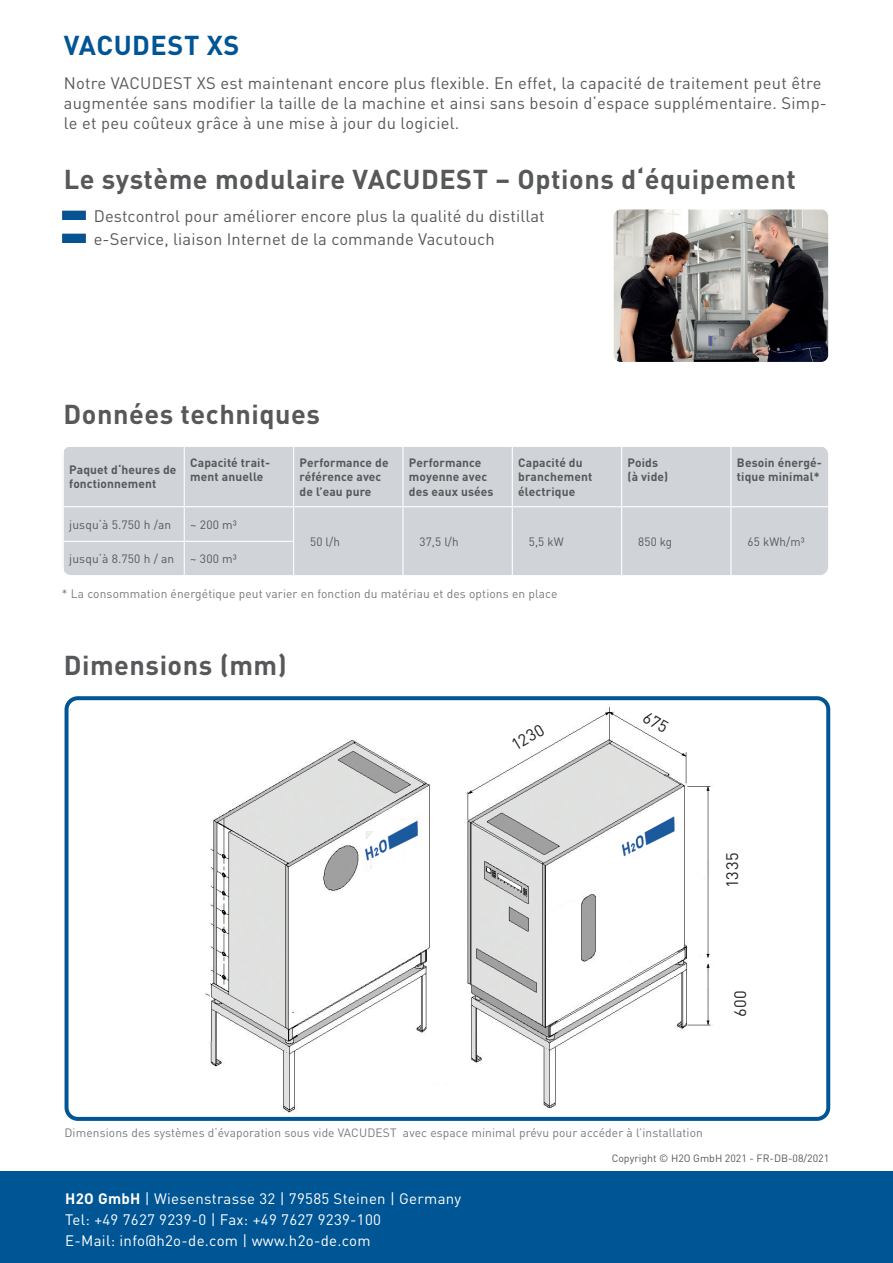
<style>
.page{position:relative;width:893px;height:1263px;background:#fff}
.page>*{position:absolute;margin:0;border:0;box-sizing:border-box;transform-origin:0 0}
.t1{font:700 27px "DINOT";letter-spacing:.02em;color:#57585a}
.t2{font:700 27px "DINOT";letter-spacing:.02em;color:#005595}
.t3{font:16.5px/19.8px "DINOT";letter-spacing:.015em;color:#57585a}
.t4{font:16.5px "DINOT";letter-spacing:.025em;color:#231f20}
.t5{font:15px/21px "DINOT";letter-spacing:.02em;color:#fff}
.t6{font:700 12px/14.4px "DINOT";letter-spacing:.01em;color:#57585a}
.t7{font:12px "DINOT";letter-spacing:.01em;color:#787a7d}
.t8{font:12px "DINOT";letter-spacing:.01em;color:#57585a}
.t9{font:10.5px "DINOT";color:#57585a}
.s1{font-weight:700}
</style>
<div class="page">
<img style="left:205px;top:707px;width:506px;height:406px">
<div style="left:65px;top:696px;width:765px;height:425px;border:4px solid #005595;border-radius:11px"></div>
<div style="left:0;top:1171px;width:893px;height:92px;background:#005595"></div>
<div style="left:63px;top:446px;width:765px;height:129px;background:#d0d4d8;border-radius:9px"></div>
<hr style="left:63px;top:506px;width:121px;height:1px;background:#fff">
<hr style="left:184px;top:506px;width:110px;height:1px;background:#fff">
<hr style="left:294px;top:506px;width:109px;height:1px;background:#fff">
<hr style="left:403px;top:506px;width:109px;height:1px;background:#fff">
<hr style="left:512px;top:506px;width:110px;height:1px;background:#fff">
<hr style="left:622px;top:506px;width:109px;height:1px;background:#fff">
<hr style="left:731px;top:506px;width:110px;height:1px;background:#fff">
<hr style="left:63px;top:541px;width:121px;height:1px;background:#fff">
<hr style="left:184px;top:541px;width:110px;height:1px;background:#fff">
<hr style="left:63px;top:446px;width:121px;height:1px;background:#fff">
<hr style="left:63px;top:447px;width:1px;height:59px;background:#fff">
<hr style="left:184px;top:446px;width:110px;height:1px;background:#fff">
<hr style="left:184px;top:447px;width:1px;height:59px;background:#fff">
<hr style="left:294px;top:446px;width:109px;height:1px;background:#fff">
<hr style="left:293px;top:447px;width:1px;height:59px;background:#fff">
<hr style="left:403px;top:446px;width:109px;height:1px;background:#fff">
<hr style="left:402px;top:447px;width:1px;height:59px;background:#fff">
<hr style="left:512px;top:446px;width:110px;height:1px;background:#fff">
<hr style="left:512px;top:447px;width:1px;height:59px;background:#fff">
<hr style="left:622px;top:446px;width:109px;height:1px;background:#fff">
<hr style="left:621px;top:447px;width:1px;height:59px;background:#fff">
<hr style="left:731px;top:446px;width:110px;height:1px;background:#fff">
<hr style="left:730px;top:447px;width:1px;height:59px;background:#fff">
<hr style="left:63px;top:507px;width:1px;height:34px;background:#fff">
<hr style="left:184px;top:507px;width:1px;height:34px;background:#fff">
<hr style="left:293px;top:507px;width:1px;height:34px;background:#fff">
<hr style="left:402px;top:507px;width:1px;height:34px;background:#fff">
<hr style="left:512px;top:507px;width:1px;height:34px;background:#fff">
<hr style="left:621px;top:507px;width:1px;height:34px;background:#fff">
<hr style="left:730px;top:507px;width:1px;height:34px;background:#fff">
<hr style="left:63px;top:542px;width:1px;height:33px;background:#fff">
<hr style="left:184px;top:542px;width:1px;height:33px;background:#fff">
<hr style="left:293px;top:542px;width:1px;height:33px;background:#fff">
<hr style="left:402px;top:541px;width:1px;height:34px;background:#fff">
<hr style="left:512px;top:541px;width:1px;height:34px;background:#fff">
<hr style="left:621px;top:541px;width:1px;height:34px;background:#fff">
<hr style="left:730px;top:541px;width:1px;height:34px;background:#fff">
<img style="left:62px;top:210px;width:23px;height:10px">
<img style="left:62px;top:233px;width:23px;height:10px">
<img style="left:614px;top:209px;width:214px;height:153px">
<svg style="left:642px;top:711px;width:27px;height:22px"></svg>
<h1 class="t2" style="left:64px;top:27px;width:177px">VACUDEST XS</h1>
<p class="t3" style="left:64px;top:73px;width:765px">Notre VACUDEST XS est maintenant encore plus flexible. En effet, la capacité de traitement peut être augmentée sans modifier la taille de la machine et ainsi sans besoin d‘espace supplémentaire. Simp&shy;le et peu coûteux grâce à une mise à jour du logiciel.</p>
<h1 class="t1" style="left:64px;top:161px;width:734px">Le système modulaire VACUDEST – Options d‘équipement</h1>
<p class="t3" style="left:94px;top:204px;width:453px;line-height:23px">Destcontrol pour améliorer encore plus la qualité du distillat e-Service, liaison Internet de la commande Vacutouch</p>
<h1 class="t1" style="left:63px;top:397px;width:258px">Données techniques</h1>
<p class="t6" style="left:69px;top:462px;width:109px">Paquet d‘heures de fonctionnement</p>
<p class="t6" style="left:190px;top:455px;width:81px">Capacité trait&shy;ment anuelle</p>
<p class="t6" style="left:300px;top:455px;width:90px">Performance de référence avec de l’eau pure</p>
<p class="t6" style="left:409px;top:455px;width:86px">Performance moyenne avec des eaux usées</p>
<p class="t6" style="left:518px;top:455px;width:75px">Capacité du branchement électrique</p>
<p class="t6" style="left:628px;top:455px;width:42px">Poids (à vide)</p>
<p class="t6" style="left:737px;top:455px;width:86px">Besoin énergé&shy;tique minimal*</p>
<p class="t8" style="left:69px;top:517px;width:103px">jusqu‘à 5.750 h /an</p>
<p class="t8" style="left:190px;top:517px;width:48px">~ 200 m³</p>
<p class="t8" style="left:310px;top:534px;width:31px">50 l/h</p>
<p class="t8" style="left:420px;top:534px;width:41px">37,5 l/h</p>
<p class="t8" style="left:529px;top:534px;width:36px">5,5 kW</p>
<p class="t8" style="left:638px;top:534px;width:35px">850 kg</p>
<p class="t8" style="left:748px;top:534px;width:58px">65 kWh/m³</p>
<p class="t8" style="left:69px;top:551px;width:107px">jusqu‘à 8.750 h / an</p>
<p class="t8" style="left:190px;top:551px;width:48px">~ 300 m³</p>
<p class="t7" style="left:62px;top:586px;width:497px">* La consommation énergétique peut varier en fonction du matériau et des options en place</p>
<h1 class="t1" style="left:64px;top:648px;width:225px">Dimensions (mm)</h1>
<p class="t4" style="left:508px;top:737px;width:36px;rotate:-30deg">1230</p>
<p class="t4" style="left:722px;top:888px;width:37px;rotate:-90deg">1335</p>
<p class="t4" style="left:730px;top:1017px;width:28px;rotate:-90deg">600</p>
<p class="t7" style="left:64px;top:1125px;width:640px">Dimensions des systèmes d‘évaporation sous vide VACUDEST avec espace minimal prévu pour accéder à l’installation</p>
<p class="t5" style="left:65px;top:1187px;width:398px"><span class="s1">H2O GmbH</span> | Wiesenstrasse 32 | 79585 Steinen | Germany<br>Tel: +49 7627 9239-0 | Fax: +49 7627 9239-100<br>E-Mail: info@h2o-de.com | www.h2o-de.com</p>
<p class="t9" style="left:612px;top:1152px;width:219px">Copyright © H2O GmbH 2021 - FR-DB-08/2021</p>
</div>
